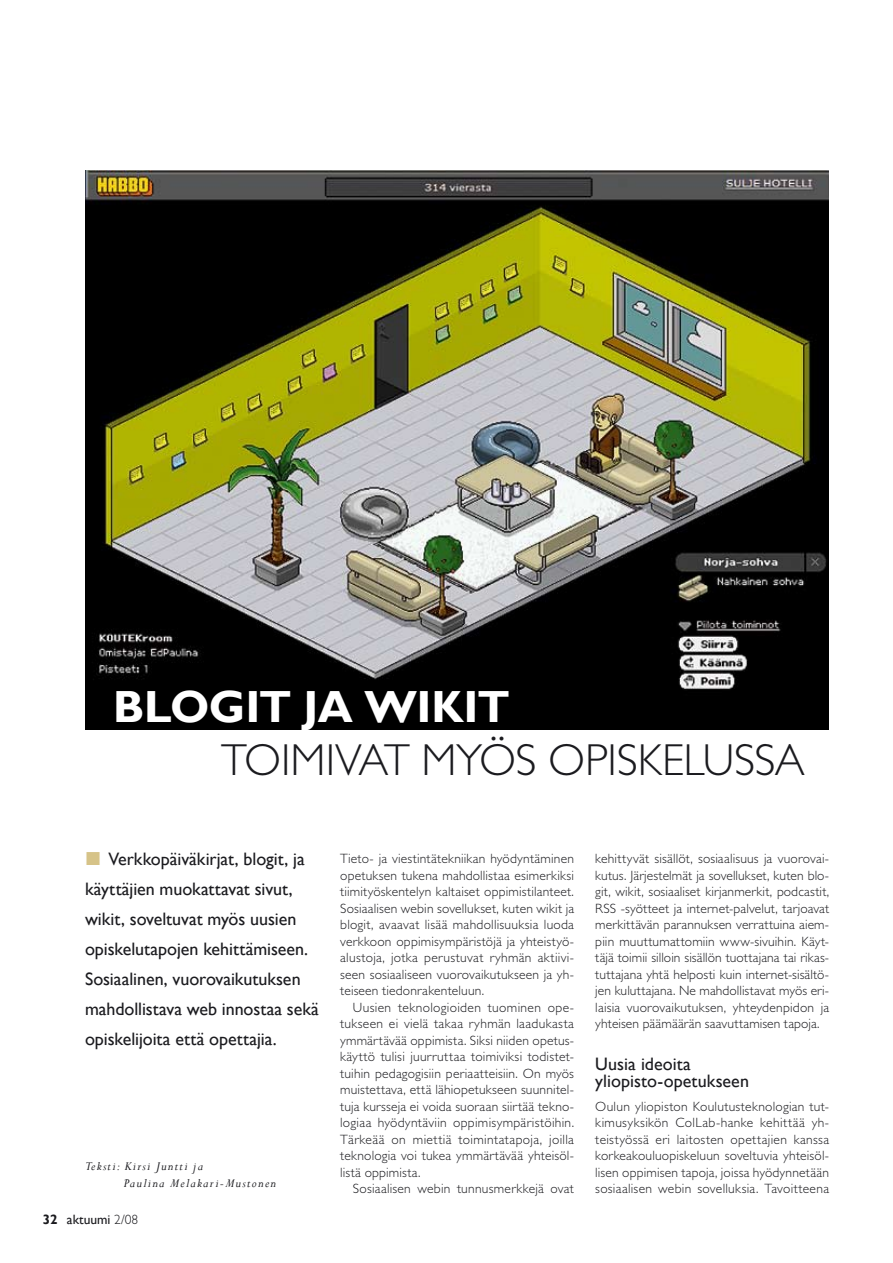
<style>
.page{position:relative;width:893px;height:1263px;background:#fff}
.page>*{position:absolute;margin:0;border:0;box-sizing:border-box;transform-origin:0 0}
.t1{font:300 45px "Gill Sans Std";color:#1b1b1f}
.t2{font:700 45px "Gill Sans";letter-spacing:-.015em;color:#fff}
.t3{font:18px/30px "Gill Sans";color:#1b1b1f}
.t4{font:300 13.5px/16.5px "Gill Sans Std";letter-spacing:.015em;color:#1b1b1f;text-align:justify}
.t5{font:italic 13.5px/16.2px "Perpetua";letter-spacing:.095em;color:#1b1b1f}
.t6{font:13.5px "Gill Sans";color:#1b1b1f}
.s1{font-weight:700}
.s2{font-family:"Gill Sans Std";font-weight:300}
</style>
<div class="page">
<img style="left:85px;top:170px;width:743px;height:559px">
<h1 class="t2" style="left:113px;top:680px;width:398px">BLOG IT JA WIKIT</h1>
<h1 class="t1" style="left:221px;top:734px;width:25px">toimivat</h1>
<h1 class="t1" style="left:421px;top:734px;width:151px">myösopiskelussa</h1>
<h2 class="t3" style="left:85px;top:844px;width:235px;text-indent:23px">Verkkopäiväkirjat, blogit, ja käyttäjien muokattavat sivut, wikit, soveltuvat myös uusien opiskelutapojen kehittämiseen.<br>Sosiaalinen, vuorovaikutuksen mahdollistava web innostaa sekä opiskelijoita että opettajia.</h2>
<p class="t5" style="left:124px;top:1158px;width:154px;text-indent:-39px">Teksti: Kirsi Juntti ja<br>Paulina Melakari-Mustonen</p>
<p class="t6" style="left:43px;top:1212px;width:97px"><span class="s1">32</span> aktuumi <span class="s2">2/08</span></p>
<p class="t4" style="left:340px;top:850px;width:235px">Tieto- ja viestintätekniikan hyödyntäminen opetuksen tukena mahdollistaa esimerkiksi tiimityöskentelyn kaltaiset oppimistilanteet.<br>Sosiaalisen webin sovellukset, kuten wikit ja blogit, avaavat lisää mahdollisuuksia luoda verkkoon oppimisympäristöjä ja yhteistyö&shy;alustoja, jotka perustuvat ryhmän aktiivi&shy;seen sosiaaliseen vuorovaikutukseen ja yh&shy;teiseen tiedonrakenteluun.</p>
<p class="t4" style="left:340px;top:999px;width:235px;text-indent:13px">Uusien teknologioiden tuominen ope&shy;tukseen ei vielä takaa ryhmän laadukasta ymmärtävää oppimista. Siksi niiden opetus&shy;käyttö tulisi juurruttaa toimiviksi todistet&shy;tuihin pedagogisiin periaatteisiin. On myös muistettava, että lähiopetukseen suunnitel&shy;tuja kursseja ei voida suoraan siirtää tekno&shy;logiaa hyödyntäviin oppimisympäristöihin.<br>Tärkeää on miettiä toimintatapoja, joilla teknologia voi tukea ymmärtävää yhteisöl&shy;listä oppimista.</p>
<p class="t4" style="left:353px;top:1180px;width:223px">Sosiaalisen webin tunnusmerkkejä ovat</p>
<p class="t4" style="left:595px;top:850px;width:235px">kehittyvät sisällöt, sosiaalisuus ja vuorovai&shy;kutus. Järjestelmät ja sovellukset, kuten blo&shy;git, wikit, sosiaaliset kirjanmerkit, podcastit, RSS -syötteet ja internet-palvelut, tarjoavat merkittävän parannuksen verrattuina aiem&shy;piin muuttumattomiin www-sivuihin. Käyt&shy;täjä toimii silloin sisällön tuottajana tai rikas&shy;tuttajana yhtä helposti kuin internet-sisältö&shy;jen kuluttajana. Ne mahdollistavat myös eri&shy;laisia vuorovaikutuksen, yhteydenpidon ja yhteisen päämäärän saavuttamisen tapoja.</p>
<h2 class="t3" style="left:595px;top:1056px;width:155px;line-height:16.5px">Uusia ideoita yliopisto-opetukseen</h2>
<p class="t4" style="left:595px;top:1098px;width:235px">Oulun yliopiston Koulutusteknologian tut&shy;kimusyksikön ColLab-hanke kehittää yh&shy;teistyössä eri laitosten opettajien kanssa korkeakouluopiskeluun soveltuvia yhteisöl&shy;lisen oppimisen tapoja, joissa hyödynnetään sosiaalisen webin sovelluksia. Tavoitteena</p>
</div>
